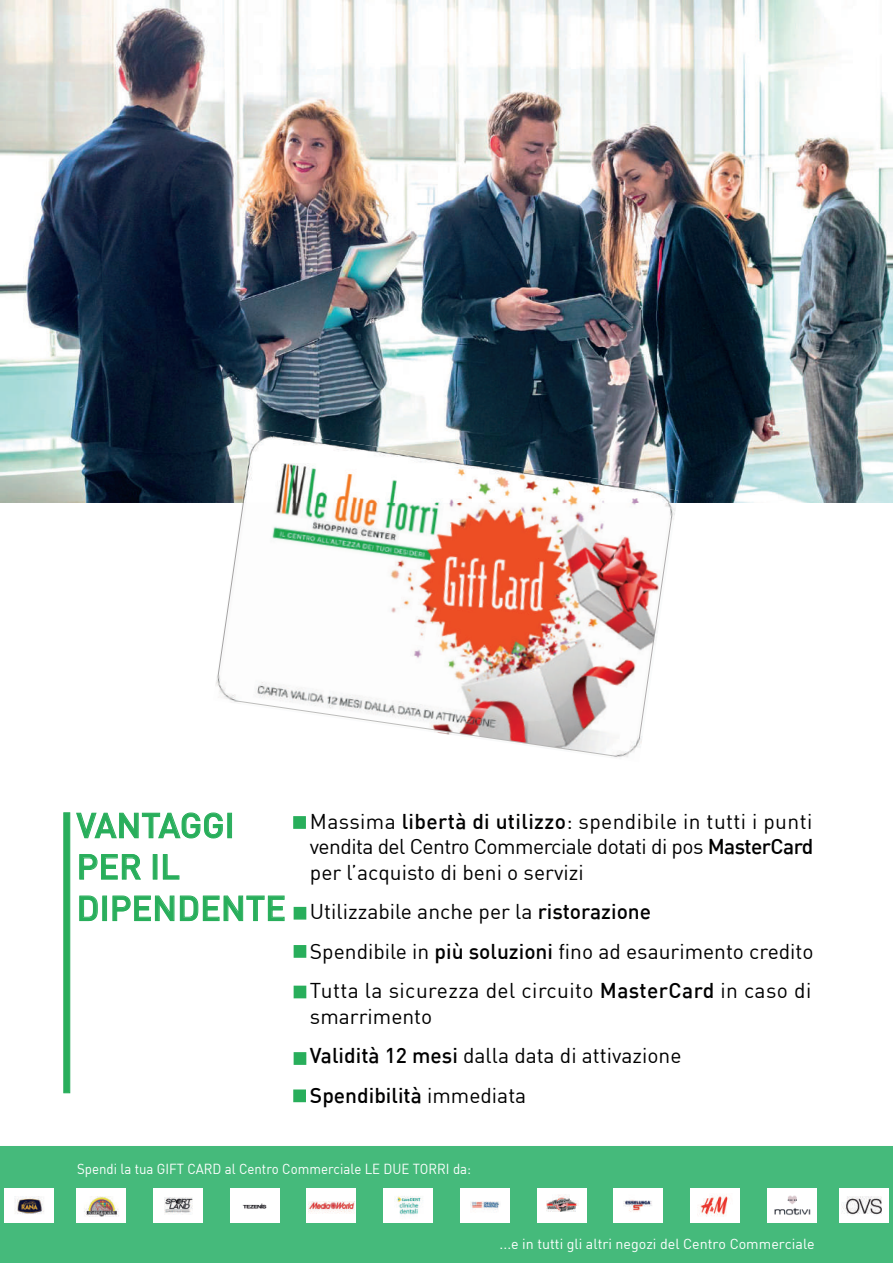
<style>
.page{position:relative;width:893px;height:1263px;background:#fff}
.page>*{position:absolute;margin:0;border:0;box-sizing:border-box;transform-origin:0 0}
.t1{font:500 34.5px/41.4px "DIN";color:#28ae5b}
.t2{font:21px/39.6px "DIN";color:#000001}
.t3{font:14.25px "DIN";color:#fff;scale:.93 1}
.t4{font:14.25px "DIN";color:#fff}
.s1{font-weight:500}
</style>
<div class="page">
<div style="left:64px;top:813px;width:6px;height:280px;background:#28ae5b;border:1px solid #28ae5b"></div>
<img style="left:0;top:0;width:893px;height:503px">
<img style="left:216px;top:503px;width:460px;height:255px">
<img style="left:242px;top:429px;width:436px;height:74px">
<div style="left:0;top:1146px;width:893px;height:117px;background:#45ba7b"></div>
<div style="left:77px;top:1188px;width:49px;height:34px;background:#fff"></div>
<div style="left:5px;top:1188px;width:49px;height:34px;background:#fff"></div>
<div style="left:839px;top:1188px;width:49px;height:34px;background:#fff"></div>
<div style="left:767px;top:1188px;width:49px;height:34px;background:#fff"></div>
<div style="left:690px;top:1188px;width:49px;height:34px;background:#fff"></div>
<div style="left:614px;top:1188px;width:49px;height:34px;background:#fff"></div>
<div style="left:537px;top:1188px;width:49px;height:34px;background:#fff"></div>
<div style="left:460px;top:1188px;width:49px;height:34px;background:#fff"></div>
<div style="left:384px;top:1188px;width:49px;height:34px;background:#fff"></div>
<div style="left:307px;top:1188px;width:49px;height:34px;background:#fff"></div>
<div style="left:230px;top:1188px;width:49px;height:34px;background:#fff"></div>
<div style="left:153px;top:1188px;width:49px;height:34px;background:#fff"></div>
<img style="left:84px;top:1196px;width:35px;height:20px">
<img style="left:309px;top:1201px;width:45px;height:13px">
<img style="left:700px;top:1194px;width:29px;height:23px">
<img style="left:841px;top:1196px;width:41px;height:20px">
<img style="left:15px;top:1196px;width:29px;height:18px">
<img style="left:164px;top:1197px;width:29px;height:18px">
<img style="left:242px;top:1203px;width:25px;height:6px">
<img style="left:396px;top:1196px;width:27px;height:19px">
<img style="left:470px;top:1201px;width:30px;height:9px">
<img style="left:546px;top:1194px;width:32px;height:18px">
<img style="left:623px;top:1199px;width:29px;height:13px">
<img style="left:774px;top:1195px;width:37px;height:20px">
<div style="left:293px;top:816px;width:13px;height:13px;background:#28ae5b;border:2px solid #28ae5b"></div>
<div style="left:294px;top:1052px;width:12px;height:13px;background:#28ae5b;border:2px solid #28ae5b"></div>
<div style="left:294px;top:986px;width:12px;height:12px;background:#28ae5b"></div>
<div style="left:294px;top:945px;width:12px;height:13px;background:#28ae5b;border:2px solid #28ae5b"></div>
<div style="left:294px;top:907px;width:12px;height:12px;background:#28ae5b"></div>
<div style="left:293px;top:1089px;width:13px;height:13px;background:#28ae5b;border:2px solid #28ae5b"></div>
<svg style="left:76px;top:813px;width:147px;height:25px"></svg>
<div style="left:228px;top:813px;width:4px;height:25px;border:1px solid #28ae5b"></div>
<svg style="left:79px;top:854px;width:62px;height:26px"></svg>
<div style="left:153px;top:854px;width:4px;height:25px;border:1px solid #28ae5b"></div>
<svg style="left:163px;top:854px;width:16px;height:25px"></svg>
<svg style="left:79px;top:896px;width:19px;height:25px"></svg>
<div style="left:103px;top:896px;width:4px;height:25px;border:1px solid #28ae5b"></div>
<svg style="left:113px;top:896px;width:61px;height:25px"></svg>
<svg style="left:180px;top:896px;width:104px;height:25px"></svg>
<h1 class="t1" style="left:77px;top:803px;width:211px">VANTAGGI<br>PER IL<br>DIPENDENTE</h1>
<p class="t2" style="left:310px;top:809px;width:505px;line-height:25.2px;text-align:justify">Massima <span class="s1">libertà di utilizzo</span>: spendibile in tutti i punti vendita del Centro Commerciale dotati di pos <span class="s1">MasterCard </span>per l’acquisto di beni o servizi</p>
<p class="t2" style="left:310px;top:891px;width:505px">Utilizzabile anche per la <span class="s1">ristorazione<br></span>Spendibile in <span class="s1">più soluzioni</span> fino ad esaurimento credito<br>Tutta la sicurezza del circuito <span class="s1">MasterCard</span> in caso di</p>
<p class="t2" style="left:310px;top:996px;width:373px">smarrimento<br><span class="s1">Validità 12 mesi</span> dalla data di attivazione<br><span class="s1">Spendibilità</span> immediata</p>
<p class="t3" style="left:77px;top:1160px;width:425px">Spendi la tua GIFT CARD al Centro Commerciale LE DUE TORRI da:</p>
<p class="t4" style="left:500px;top:1235px;width:317px">...e in tutti gli altri negozi del Centro Commerciale</p>
</div>
